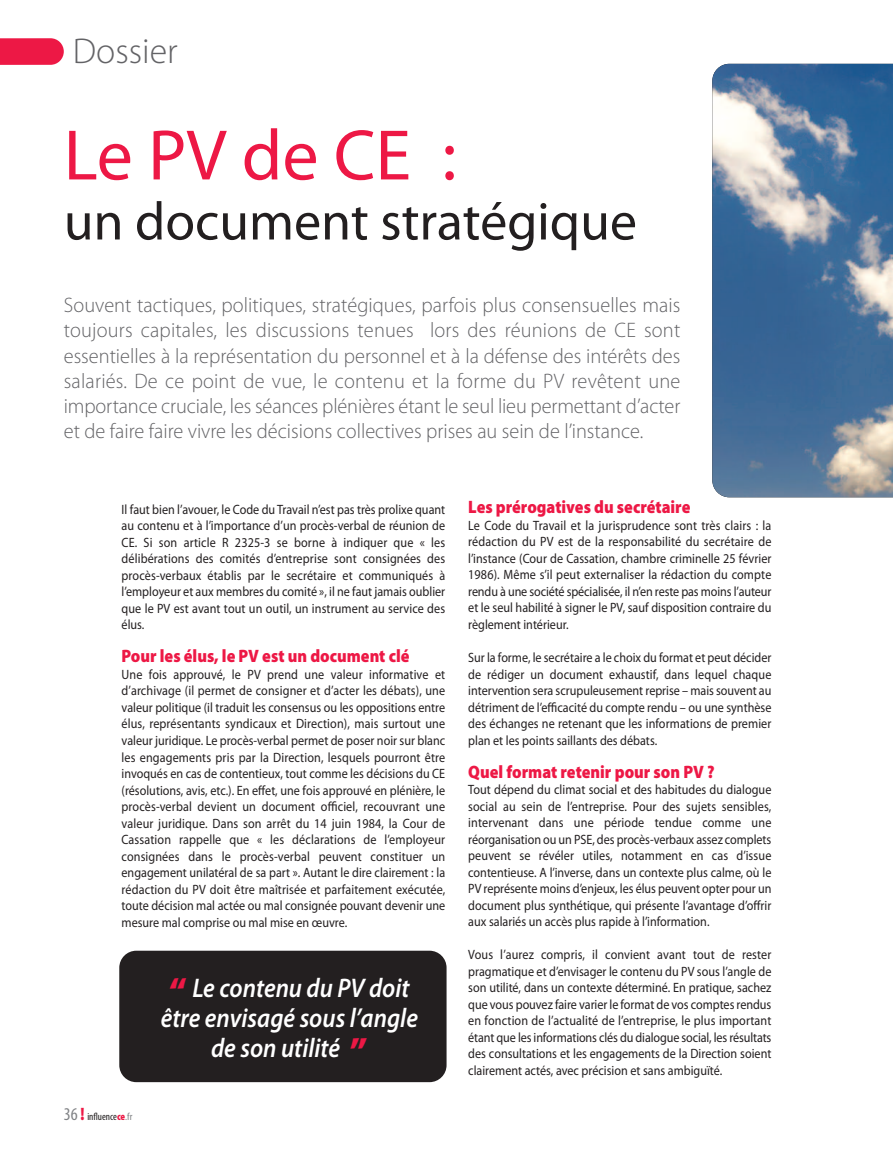
<style>
.page{position:relative;width:893px;height:1149px;background:#fff}
.page>*{position:absolute;margin:0;border:0;box-sizing:border-box;transform-origin:0 0}
.t1{font:72px "Myriad Pro";color:#ed1845}
.t2{font:54px "Myriad Pro";color:#231f20}
.t3{font:300 36px "Myriad Pro";color:#636366}
.t4{font:italic 600 27px/30px "Myriad Pro";color:#fff;text-align:center;scale:.9 1}
.t5{font:300 21px/25.2px "Myriad Pro";color:#636366;text-align:justify}
.t6{font:900 18px "Myriad Pro";color:#ed1845;scale:.9 1}
.t7{font:13.5px/16.5px "Myriad Pro";color:#231f20;text-align:justify;scale:.9 1}
.t8{font:condensed 10.5px "Myriad Pro";color:#231f20}
.s1{font-size:18px;color:#808285}
.s2{font-weight:900;font-stretch:normal;font-size:18px;color:#ed1845}
.s3{font-weight:900;color:#ed1845}
.s4{color:#808285}
.s5{font-weight:900;font-style:normal;font-size:36px;color:#ed1845}
</style>
<div class="page">
<svg style="left:0;top:38px;width:64px;height:27px;background:#ee2650"></svg>
<img style="left:712px;top:64px;width:181px;height:433px">
<div style="left:119px;top:950px;width:328px;height:131px;background:#231f20;border-radius:17px"></div>
<h3 class="t3" style="left:73px;top:38px;width:107px">Dossier</h3>
<h1 class="t1" style="left:64px;top:128px;width:394px">LePVdeCE :</h1>
<h2 class="t2" style="left:64px;top:201px;width:575px">un document stratégique</h2>
<p class="t5" style="left:64px;top:294px;width:618px">Souvent tactiques, politiques, stratégiques, parfois plus consensuelles mais toujours capitales, les discussions tenues lors des réunions de CE sont essentielles à la représentation du personnel et à la défense des intérêts des salariés. De ce point de vue, le contenu et la forme du PV revêtent une importance cruciale, les séances plénières étant le seul lieu permettant d’acter et de faire faire vivre les décisions collectives prises au sein de l’instance.</p>
<p class="t7" style="left:122px;top:502px;width:361px">Il faut bien l’avouer, le Code du Travail n’est pas très prolixe quant au contenu et à l’importance d’un procès-verbal de réunion de CE. Si son article R 2325-3 se borne à indiquer que « les délibérations des comités d’entreprise sont consignées des procès-verbaux établis par le secrétaire et communiqués à l’employeur et aux membres du comité », il ne faut jamais oublier que le PV est avant tout un outil, un instrument au service des élus.</p>
<h3 class="t6" style="left:122px;top:649px;width:321px">Pour les élus, le PV est un document clé</h3>
<p class="t7" style="left:122px;top:667px;width:361px">Une fois approuvé, le PV prend une valeur informative et d’archivage (il permet de consigner et d’acter les débats), une valeur politique (il traduit les consensus ou les oppositions entre élus, représentants syndicaux et Direction), mais surtout une valeur juridique. Le procès-verbal permet de poser noir sur blanc les engagements pris par la Direction, lesquels pourront être invoqués en cas de contentieux, tout comme les décisions du CE (résolutions, avis, etc.). En effet, une fois approuvé en plénière, le procès-verbal devient un document officiel, recouvrant une valeur juridique. Dans son arrêt du 14 juin 1984, la Cour de Cassation rappelle que « les déclarations de l’employeur consignées dans le procès-verbal peuvent constituer un engagement unilatéral de sa part ». Autant le dire clairement : la rédaction du PV doit être maîtrisée et parfaitement exécutée, toute décision mal actée ou mal consignée pouvant devenir une mesure mal comprise ou mal mise en œuvre.</p>
<p class="t8" style="left:64px;top:1112px;width:70px"><span class="s1">36</span> <span class="s2">!</span> influence<span class="s3">ce</span><span class="s4">.fr</span></p>
<h3 class="t4" style="left:161px;top:974px;width:287px"><span class="s5">‘‘</span> Le contenu du PV doit être envisagé sous l’angle de son utilité <span class="s5">’’</span></h3>
<h3 class="t6" style="left:468px;top:500px;width:248px">Les prérogatives du secrétaire</h3>
<p class="t7" style="left:468px;top:518px;width:338px">Le Code du Travail et la jurisprudence sont très clairs : la rédaction du PV est de la responsabilité du secrétaire de l’instance (Cour de Cassation, chambre criminelle 25 février 1986). Même s’il peut externaliser la rédaction du compte rendu à une société spécialisée, il n’en reste pas moins l’auteur et le seul habilité à signer le PV, sauf disposition contraire du règlement intérieur.</p>
<p class="t7" style="left:468px;top:650px;width:338px">Sur la forme, le secrétaire a le choix du format et peut décider de rédiger un document exhaustif, dans lequel chaque intervention sera scrupuleusement reprise – mais souvent au détriment de l’efficacité du compte rendu – ou une synthèse des échanges ne retenant que les informations de premier plan et les points saillants des débats.</p>
<h3 class="t6" style="left:468px;top:764px;width:275px">Quel format retenir pour son PV ?</h3>
<p class="t7" style="left:468px;top:782px;width:338px">Tout dépend du climat social et des habitudes du dialogue social au sein de l’entreprise. Pour des sujets sensibles, intervenant dans une période tendue comme une réorganisation ou un PSE, des procès-verbaux assez complets peuvent se révéler utiles, notamment en cas d’issue contentieuse. A l’inverse, dans un contexte plus calme, où le PV représente moins d’enjeux, les élus peuvent opter pour un document plus synthétique, qui présente l’avantage d’offrir aux salariés un accès plus rapide à l’information.</p>
<p class="t7" style="left:468px;top:947px;width:338px">Vous l’aurez compris, il convient avant tout de rester pragmatique et d’envisager le contenu du PV sous l’angle de son utilité, dans un contexte déterminé. En pratique, sachez que vous pouvez faire varier le format de vos comptes rendus en fonction de l’actualité de l’entreprise, le plus important étant que les informations clés du dialogue social, les résultats des consultations et les engagements de la Direction soient clairement actés, avec précision et sans ambiguïté.</p>
</div>
